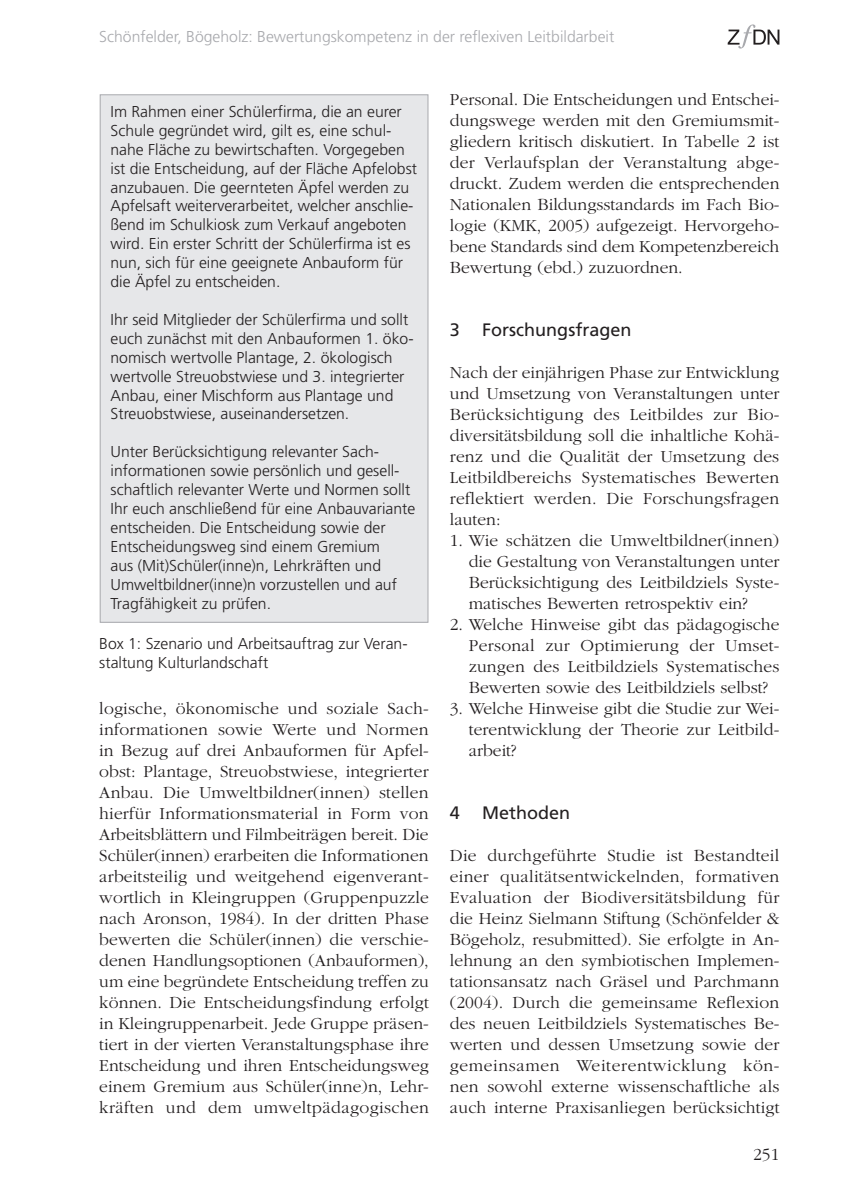
<style>
.page{position:relative;width:844px;height:1191px;background:#fff}
.page>*{position:absolute;margin:0;border:0;box-sizing:border-box;transform-origin:0 0}
.t1{font:18.03px "Frutiger LT";color:#231f20}
.t2{font:300 17.5px/21px "Garamond";color:#231f20;text-align:justify}
.t3{font:300 15.75px/18.9px "Frutiger LT";color:#231f20}
.t4{font:300 15.75px "Frutiger LT";color:#a8a9ad}
</style>
<div class="page">
<svg style="left:727px;top:24px;width:52px;height:25px"></svg>
<div style="left:100px;top:95px;width:328px;height:527px;background:#e6e7e9"></div>
<p class="t4" style="left:99px;top:27px;width:516px">Schönfelder, Bögeholz: Bewertungskompetenz in der reflexiven Leitbildarbeit</p>
<p class="t3" style="left:110px;top:102px;width:308px">Im Rahmen einer Schülerfirma, die an eurer Schule gegründet wird, gilt es, eine schul&shy;nahe Fläche zu bewirtschaften. Vorgegeben ist die Entscheidung, auf der Fläche Apfelobst anzubauen. Die geernteten Äpfel werden zu Apfelsaft weiterverarbeitet, welcher anschlie&shy;ßend im Schulkiosk zum Verkauf angeboten wird. Ein erster Schritt der Schülerfirma ist es nun, sich für eine geeignete Anbauform für die Äpfel zu entscheiden.</p>
<p class="t3" style="left:110px;top:310px;width:304px">Ihr seid Mitglieder der Schülerfirma und sollt euch zunächst mit den Anbauformen 1. öko&shy;nomisch wertvolle Plantage, 2. ökologisch wertvolle Streuobstwiese und 3. integrierter Anbau, einer Mischform aus Plantage und Streuobstwiese, auseinandersetzen.</p>
<p class="t3" style="left:110px;top:442px;width:306px">Unter Berücksichtigung relevanter Sach&shy;informationen sowie persönlich und gesell&shy;schaftlich relevanter Werte und Normen sollt Ihr euch anschließend für eine Anbauvariante entscheiden. Die Entscheidung sowie der Entscheidungsweg sind einem Gremium<br>aus (Mit)Schüler(inne)n, Lehrkräften und Umweltbildner(inne)n vorzustellen und auf Tragfähigkeit zu prüfen.</p>
<p class="t3" style="left:99px;top:634px;width:310px">Box 1: Szenario und Arbeitsauftrag zur Veran&shy;staltung Kulturlandschaft</p>
<p class="t2" style="left:99px;top:698px;width:331px">logische, ökonomische und soziale Sach&shy;informationen sowie Werte und Normen in Bezug auf drei Anbauformen für Apfel&shy;obst: Plantage, Streuobstwiese, integrierter Anbau. Die Umweltbildner(innen) stellen hierfür Informationsmaterial in Form von Arbeitsblättern und Filmbeiträgen bereit. Die Schüler(innen) erarbeiten die Informationen arbeitsteilig und weitgehend eigenverant&shy;wortlich in Kleingruppen (Gruppenpuzzle nach Aronson, 1984). In der dritten Phase bewerten die Schüler(innen) die verschie&shy;denen Handlungsoptionen (Anbauformen), um eine begründete Entscheidung treffen zu können. Die Entscheidungsfindung erfolgt in Kleingruppenarbeit. Jede Gruppe präsen&shy;tiert in der vierten Veranstaltungsphase ihre Entscheidung und ihren Entscheidungsweg einem Gremium aus Schüler(inne)n, Lehr&shy;kräften und dem umweltpädagogischen</p>
<p class="t2" style="left:450px;top:89px;width:331px">Personal. Die Entscheidungen und Entschei&shy;dungswege werden mit den Gremiumsmit&shy;gliedern kritisch diskutiert. In Tabelle 2 ist der Verlaufsplan der Veranstaltung abge&shy;druckt. Zudem werden die entsprechenden Nationalen Bildungsstandards im Fach Bio&shy;logie (KMK, 2005) aufgezeigt. Hervorgeho&shy;bene Standards sind dem Kompetenzbereich Bewertung (ebd.) zuzuordnen.</p>
<p class="t1" style="left:450px;top:319px;width:183px">3 Forschungsfragen</p>
<p class="t2" style="left:450px;top:362px;width:331px">Nach der einjährigen Phase zur Entwicklung und Umsetzung von Veranstaltungen unter Berücksichtigung des Leitbildes zur Bio&shy;diversitätsbildung soll die inhaltliche Kohä&shy;renz und die Qualität der Umsetzung des Leitbildbereichs Systematisches Bewerten reflektiert werden. Die Forschungsfragen lauten:</p>
<p class="t2" style="left:468px;top:530px;width:312px;text-indent:-19px">1. Wie schätzen die Umweltbildner(innen) die Gestaltung von Veranstaltungen unter Berücksichtigung des Leitbildziels Syste&shy;matisches Bewerten retrospektiv ein?</p>
<p class="t2" style="left:468px;top:614px;width:312px;text-indent:-19px">2. Welche Hinweise gibt das pädagogische Personal zur Optimierung der Umset&shy;zungen des Leitbildziels Systematisches Bewerten sowie des Leitbildziels selbst?</p>
<p class="t2" style="left:468px;top:698px;width:312px;text-indent:-19px">3. Welche Hinweise gibt die Studie zur Wei&shy;terentwicklung der Theorie zur Leitbild&shy;arbeit?</p>
<p class="t1" style="left:450px;top:802px;width:122px">4 Methoden</p>
<p class="t2" style="left:450px;top:845px;width:331px">Die durchgeführte Studie ist Bestandteil einer qualitätsentwickelnden, formativen Evaluation der Biodiversitätsbildung für die Heinz Sielmann Stiftung (Schönfelder &amp; Bögeholz, resubmitted). Sie erfolgte in An&shy;lehnung an den symbiotischen Implemen&shy;tationsansatz nach Gräsel und Parchmann (2004). Durch die gemeinsame Reflexion des neuen Leitbildziels Systematisches Be&shy;werten und dessen Umsetzung sowie der gemeinsamen Weiterentwicklung kön&shy;nen sowohl externe wissenschaftliche als auch interne Praxisanliegen berücksichtigt</p>
<p class="t2" style="left:753px;top:1143px;width:28px">251</p>
</div>
